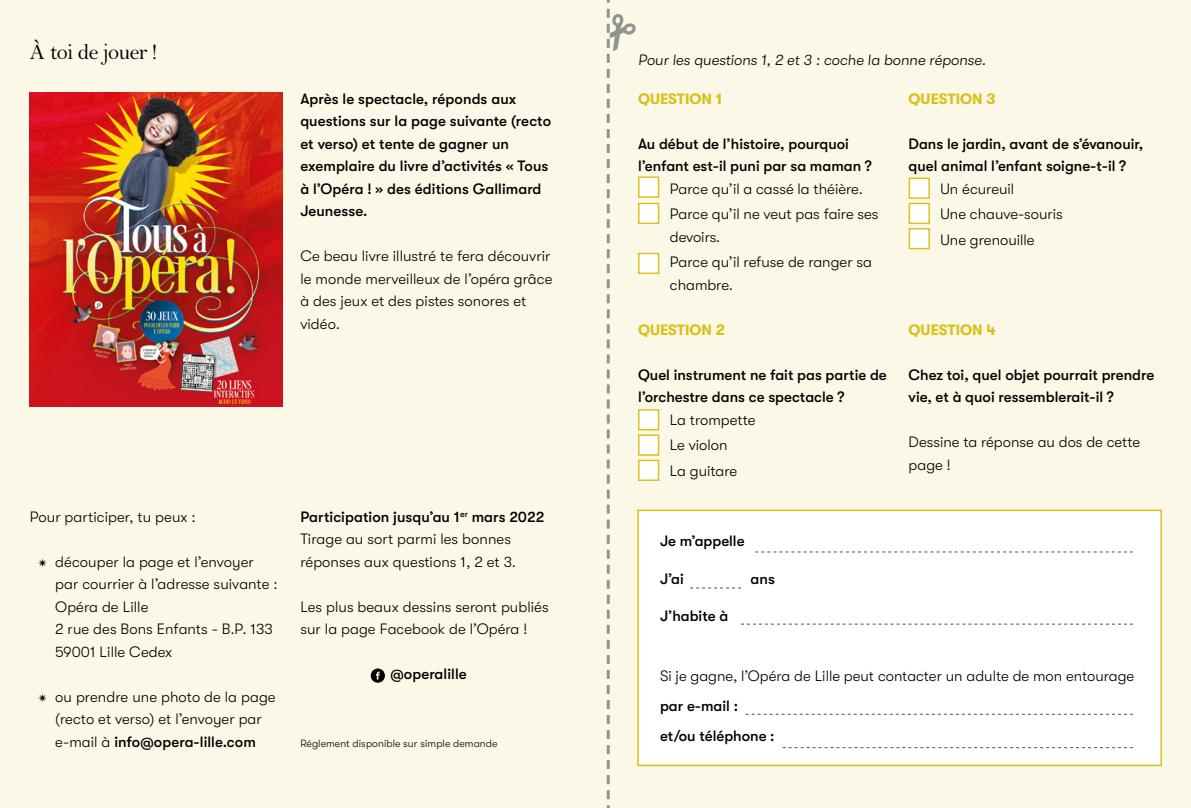
<style>
.page{position:relative;width:1191px;height:808px;background:#fbf8e8}
.page>*{position:absolute;margin:0;border:0;box-sizing:border-box;transform-origin:0 0}
.t1{font:22.5px "Bell MT Std";letter-spacing:-.025em;color:#000}
.t2{font:300 15px/22.5px "GT Walsheim";letter-spacing:.005em;color:#000}
.t3{font:500 15px/22.5px "GT Walsheim";color:#000}
.t4{font:italic 300 15px "GT Walsheim";color:#000}
.t5{font:700 15px "GT Walsheim";color:#d9c119}
.t6{font:300 10.5px "GT Walsheim";letter-spacing:.005em;color:#000}
.s1{font-family:"Minion Pro";font-weight:400}
.s2{font-weight:500}
</style>
<div class="page">
<img style="left:30px;top:92px;width:252px;height:315px">
<div style="left:638px;top:510px;width:523px;height:255px;background:#fff"></div>
<div style="left:637px;top:509px;width:525px;height:257px;border:2px solid #d9c119"></div>
<svg style="left:607px;top:0;width:29px;height:808px"></svg>
<div style="left:638px;top:176px;width:21px;height:22px;background:#fff;border:1px solid #d9c119"></div>
<div style="left:638px;top:203px;width:21px;height:21px;background:#fff;border:1px solid #d9c119"></div>
<div style="left:638px;top:253px;width:21px;height:21px;background:#fff;border:1px solid #d9c119"></div>
<div style="left:908px;top:178px;width:22px;height:21px;background:#fff;border:1px solid #d9c119"></div>
<div style="left:908px;top:203px;width:22px;height:21px;background:#fff;border:1px solid #d9c119"></div>
<div style="left:908px;top:228px;width:22px;height:21px;background:#fff;border:1px solid #d9c119"></div>
<svg style="left:371px;top:668px;width:14px;height:15px"></svg>
<div style="left:638px;top:409px;width:21px;height:21px;background:#fff;border:1px solid #d9c119"></div>
<div style="left:638px;top:434px;width:21px;height:22px;background:#fff;border:1px solid #d9c119"></div>
<div style="left:638px;top:460px;width:21px;height:21px;background:#fff;border:1px solid #d9c119"></div>
<svg style="left:755px;top:552px;width:378px;height:1px"></svg>
<svg style="left:690px;top:588px;width:51px;height:1px"></svg>
<svg style="left:741px;top:624px;width:392px;height:1px"></svg>
<svg style="left:745px;top:714px;width:388px;height:1px"></svg>
<svg style="left:782px;top:747px;width:351px;height:1px"></svg>
<h1 class="t1" style="left:30px;top:39px;width:129px">À toi de jouer !</h1>
<p class="t3" style="left:300px;top:87px;width:252px">Après le spectacle, réponds aux questions sur la page suivante (recto et verso) et tente de gagner un exemplaire du livre d’activités « Tous à l’Opéra ! » des éditions Gallimard<br>Jeunesse.</p>
<p class="t2" style="left:300px;top:245px;width:253px">Ce beau livre illustré te fera découvrir le monde merveilleux de l’opéra grâce à des jeux et des pistes sonores et vidéo.</p>
<p class="t2" style="left:30px;top:505px;width:168px">Pour participer, tu peux :</p>
<p class="t2" style="left:55px;top:550px;width:224px;text-indent:-17px"><span class="s1">✴</span> découper la page et l’envoyer par courrier à l’adresse suivante :<br>Opéra de Lille<br>2 rue des Bons Enfants - B.P. 133<br>59001 Lille Cedex</p>
<p class="t2" style="left:38px;top:685px;width:239px;text-align:center"><span class="s1">✴</span> ou prendre une photo de la page (recto et verso) et l’envoyer par e-mail à <span class="s2">info@opera-lille.com</span></p>
<p class="t2" style="left:300px;top:505px;width:246px"><span class="s2">Participation jusqu’au 1</span><sup>er</sup> <span class="s2">mars 2022<br></span>Tirage au sort parmi les bonnes réponses aux questions 1, 2 et 3.</p>
<p class="t2" style="left:300px;top:595px;width:250px">Les plus beaux dessins seront publiés sur la page Facebook de l’Opéra !</p>
<p class="t3" style="left:390px;top:663px;width:78px">@operalille</p>
<p class="t6" style="left:300px;top:737px;width:199px">Réglement disponible sur simple demande</p>
<p class="t4" style="left:638px;top:52px;width:349px">Pour les questions 1, 2 et 3 : coche la bonne réponse.</p>
<p class="t5" style="left:638px;top:90px;width:86px">QUESTION 1</p>
<p class="t3" style="left:638px;top:132px;width:235px">Au début de l’histoire, pourquoi l’enfant est-il puni par sa maman ?</p>
<p class="t2" style="left:670px;top:176px;width:210px;line-height:25.5px">Parce qu’il a cassé la théière.<br>Parce qu’il ne veut pas faire ses</p>
<p class="t2" style="left:670px;top:224px;width:203px;line-height:25.5px">devoirs.<br>Parce qu’il refuse de ranger sa</p>
<p class="t2" style="left:670px;top:273px;width:65px">chambre.</p>
<p class="t5" style="left:638px;top:321px;width:88px">QUESTION 2</p>
<p class="t3" style="left:638px;top:363px;width:250px">Quel instrument ne fait pas partie de l’orchestre dans ce spectacle ?</p>
<p class="t2" style="left:670px;top:407px;width:87px;line-height:25.5px">La trompette<br>Le violon<br>La guitare</p>
<p class="t5" style="left:908px;top:90px;width:88px">QUESTION 3</p>
<p class="t3" style="left:908px;top:132px;width:236px">Dans le jardin, avant de s’évanouir, quel animal l’enfant soigne-t-il ?</p>
<p class="t2" style="left:940px;top:176px;width:124px;line-height:25.5px">Un écureuil<br>Une chauve-souris<br>Une grenouille</p>
<p class="t5" style="left:908px;top:321px;width:88px">QUESTION 4</p>
<p class="t3" style="left:908px;top:363px;width:247px">Chez toi, quel objet pourrait prendre vie, et à quoi ressemblerait-il ?</p>
<p class="t2" style="left:908px;top:431px;width:233px">Dessine ta réponse au dos de cette page !</p>
<p class="t3" style="left:660px;top:530px;width:86px">Je m’appelle</p>
<p class="t3" style="left:660px;top:567px;width:25px">J’ai</p>
<p class="t3" style="left:750px;top:567px;width:26px">ans</p>
<p class="t3" style="left:660px;top:605px;width:70px">J’habite à</p>
<p class="t2" style="left:660px;top:665px;width:476px">Si je gagne, l’Opéra de Lille peut contacter un adulte de mon entourage</p>
<p class="t3" style="left:660px;top:691px;width:116px;line-height:30px">par e-mail : et/ou téléphone :</p>
</div>
